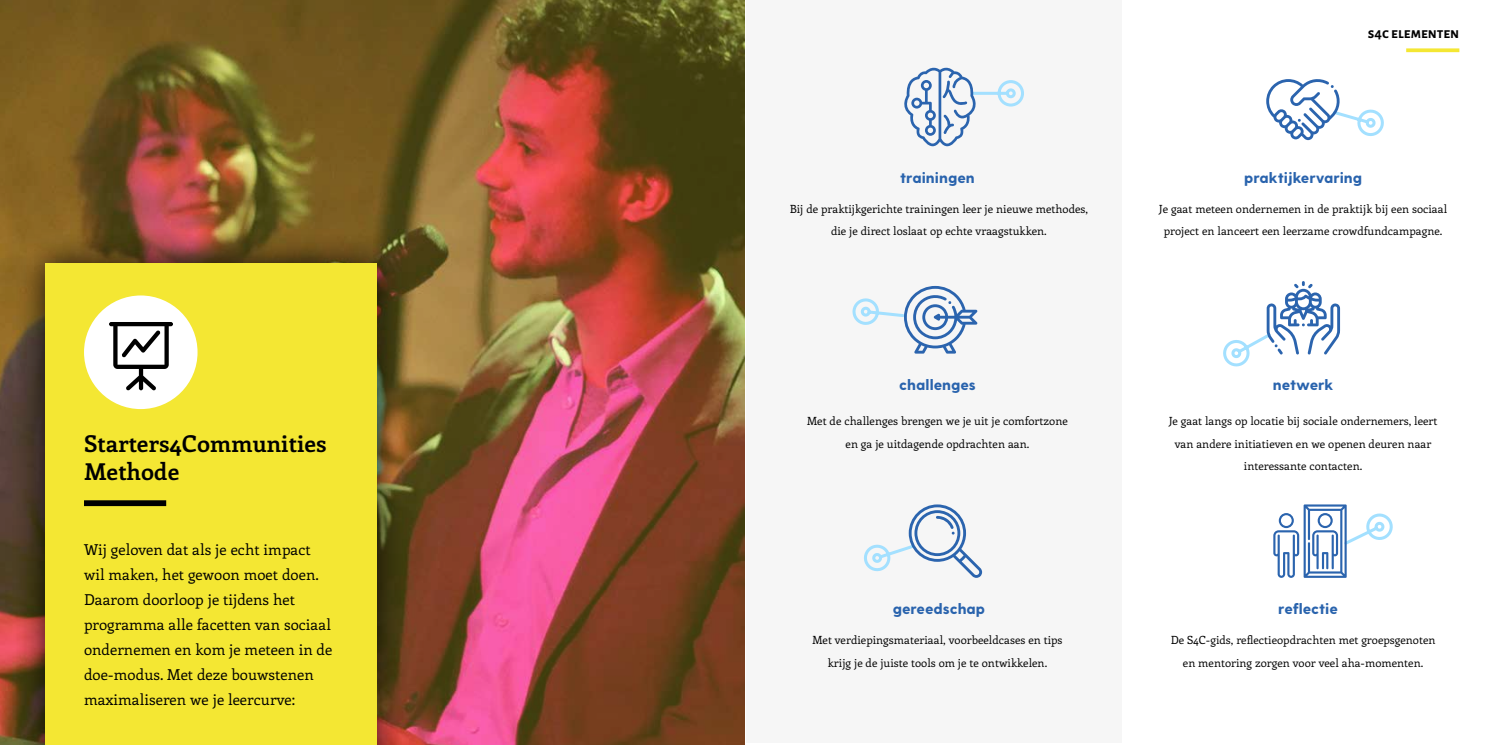
<style>
.page{position:relative;width:1489px;height:745px;background:#fff}
.page>*{position:absolute;margin:0;border:0;box-sizing:border-box;transform-origin:0 0}
.t1{font:700 23.12px/27.9px "Enriqueta";color:#000}
.t2{font:15px/25px "Enriqueta";color:#000}
.t3{font:800 15px "Greycliff CF";color:#2963ad}
.t4{font:700 15px "Alegreya Sans SC";color:#000}
.t5{font:11.25px/22.5px "Enriqueta";color:#000;text-align:center}
</style>
<div class="page">
<div style="left:746px;top:0;width:375px;height:741px;background:#f6f6f6"></div>
<img style="left:0;top:0;width:744px;height:744px">
<div style="left:13px;top:232px;width:395px;height:512px;background:#000;opacity:.82"></div>
<div style="left:45px;top:263px;width:331px;height:481px;background:#f4e733"></div>
<div style="left:84px;top:500px;width:82px;height:5px;background:#000"></div>
<div style="left:84px;top:295px;width:113px;height:114px;background:#fff;border-radius:50%"></div>
<svg style="left:109px;top:322px;width:64px;height:68px"></svg>
<svg style="left:1406px;top:48px;width:53px;height:4px"></svg>
<svg style="left:904px;top:67px;width:120px;height:79px"></svg>
<svg style="left:852px;top:286px;width:125px;height:67px"></svg>
<svg style="left:864px;top:504px;width:118px;height:73px"></svg>
<svg style="left:1266px;top:79px;width:117px;height:61px"></svg>
<svg style="left:1223px;top:281px;width:116px;height:86px"></svg>
<svg style="left:1273px;top:504px;width:120px;height:73px"></svg>
<h1 class="t1" style="left:84px;top:428px;width:244px">Starters4Communities<br>Methode</h1>
<h2 class="t2" style="left:84px;top:536px;width:250px">Wij geloven dat als je echt impact wil maken, het gewoon moet doen.<br>Daarom doorloop je tijdens het programma alle facetten van sociaal ondernemen en kom je meteen in de doe-modus. Met deze bouwstenen maximaliseren we je leercurve:</h2>
<h2 class="t3" style="left:900px;top:168px;width:76px">trainingen</h2>
<p class="t5" style="left:789px;top:196px;width:300px">Bij de praktijkgerichte trainingen leer je nieuwe methodes, die je direct loslaat op echte vraagstukken.</p>
<h2 class="t4" style="left:1367px;top:22px;width:93px">s4c elementen</h2>
<h2 class="t3" style="left:1243px;top:168px;width:120px">praktijkervaring</h2>
<p class="t5" style="left:1158px;top:196px;width:290px">Je gaat meteen ondernemen in de praktijk bij een sociaal project en lanceert een leerzame crowdfundcampagne.</p>
<h2 class="t3" style="left:899px;top:375px;width:78px">challenges</h2>
<h2 class="t3" style="left:1272px;top:375px;width:62px">netwerk</h2>
<p class="t5" style="left:807px;top:409px;width:262px">Met de challenges brengen we je uit je comfortzone en ga je uitdagende opdrachten aan.</p>
<p class="t5" style="left:1168px;top:409px;width:270px">Je gaat langs op locatie bij sociale ondernemers, leert van andere initiatieven en we openen deuren naar interessante contacten.</p>
<h2 class="t3" style="left:892px;top:599px;width:94px">gereedschap</h2>
<p class="t5" style="left:812px;top:627px;width:251px">Met verdiepingsmateriaal, voorbeeldcases en tips krijg je de juiste tools om je te ontwikkelen.</p>
<h2 class="t3" style="left:1278px;top:599px;width:61px">reflectie</h2>
<p class="t5" style="left:1170px;top:627px;width:266px">De S4C-gids, reflectieopdrachten met groepsgenoten en mentoring zorgen voor veel aha-momenten.</p>
</div>
